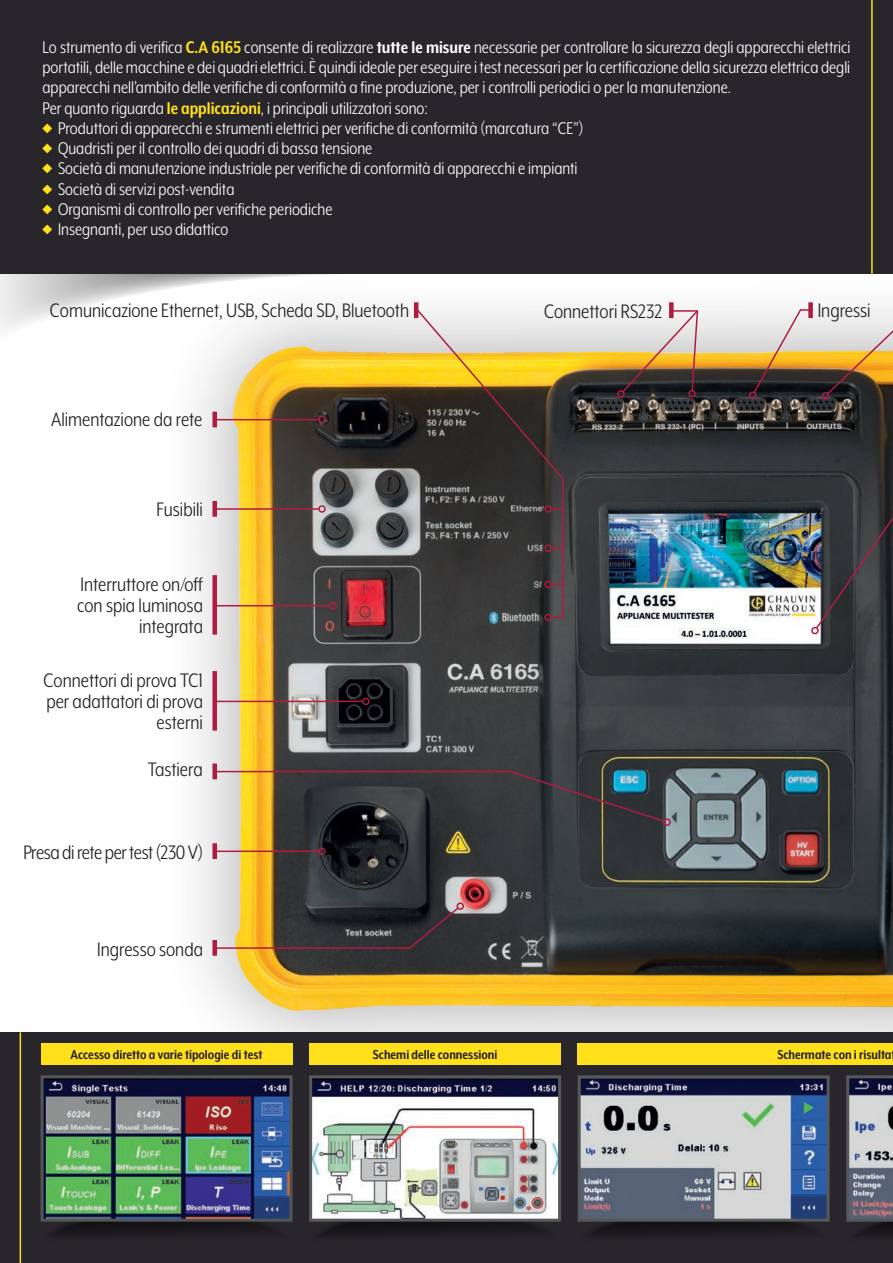
<style>
.page{position:relative;width:893px;height:1263px;background:#fff}
.page>*{position:absolute;margin:0;border:0;box-sizing:border-box;transform-origin:0 0}
.t1{font:22.5px/21px "Mr Eaves XL Mod Nar OT";color:#231f20;text-align:right}
.t2{font:22.5px "Mr Eaves XL Mod Nar OT";letter-spacing:-.02em;color:#231f20}
.t3{font:19.5px/20.2px "Mr Eaves XL Mod Nar OT";color:#fff}
.t4{font:700 15px "Mr Eaves XL Mod Nar OT";color:#231f20}
.s1{font-weight:700;color:#ffe01b}
.s2{font-weight:700}
.s3{font-family:"Proxima Nova Cond";color:#ffe01b}
</style>
<div class="page">
<svg style="left:0;top:274px;width:157px;height:55px"></svg>
<div style="left:0;top:0;width:893px;height:274px;background:#29262b"></div>
<div style="left:157px;top:267px;width:736px;height:821px;background:#231f20;opacity:.4"></div>
<img style="left:231px;top:327px;width:662px;height:700px">
<hr style="left:871px;top:0;width:2px;height:274px;background:#ffe01b">
<div style="left:0;top:1032px;width:893px;height:231px;background:#29262b"></div>
<hr style="left:20px;top:1032px;width:1px;height:231px;background:#ffe01b">
<div style="left:212px;top:501px;width:5px;height:16px;background:#af1c41"></div>
<div style="left:212px;top:412px;width:5px;height:15px;background:#af1c41"></div>
<div style="left:212px;top:843px;width:5px;height:16px;background:#af1c41"></div>
<div style="left:212px;top:940px;width:5px;height:16px;background:#af1c41"></div>
<div style="left:212px;top:763px;width:5px;height:16px;background:#af1c41"></div>
<div style="left:808px;top:302px;width:5px;height:16px;background:#af1c41"></div>
<div style="left:669px;top:302px;width:5px;height:16px;background:#af1c41"></div>
<svg style="left:414px;top:302px;width:4px;height:4px"></svg>
<div style="left:212px;top:575px;width:5px;height:60px;background:#af1c41"></div>
<div style="left:212px;top:671px;width:5px;height:60px;background:#af1c41"></div>
<hr style="left:215px;top:701px;width:148px;height:1px;background:#af1c41">
<div style="left:362px;top:698px;width:8px;height:7px;border:2px solid #af1c41;border-radius:50%"></div>
<hr style="left:215px;top:605px;width:115px;height:1px;background:#af1c41">
<div style="left:329px;top:602px;width:8px;height:7px;border:2px solid #af1c41;border-radius:50%"></div>
<div style="left:544px;top:614px;width:8px;height:7px;border:2px solid #af1c41;border-radius:50%"></div>
<hr style="left:215px;top:508px;width:104px;height:2px;background:#af1c41">
<div style="left:318px;top:505px;width:8px;height:8px;border:2px solid #af1c41;border-radius:50%"></div>
<hr style="left:215px;top:419px;width:104px;height:1px;background:#af1c41">
<div style="left:318px;top:416px;width:8px;height:7px;border:2px solid #af1c41;border-radius:50%"></div>
<hr style="left:215px;top:850px;width:104px;height:2px;background:#af1c41">
<div style="left:318px;top:847px;width:8px;height:8px;border:2px solid #af1c41;border-radius:50%"></div>
<svg style="left:213px;top:906px;width:247px;height:43px;background:#5f5341"></svg>
<div style="left:457px;top:902px;width:7px;height:8px;border:2px solid #af1c41;border-radius:50%"></div>
<svg style="left:213px;top:770px;width:453px;height:53px;background:#4f4d46"></svg>
<div style="left:663px;top:818px;width:8px;height:8px;border:2px solid #af1c41;border-radius:50%"></div>
<svg style="left:615px;top:309px;width:84px;height:90px;background:#a99680"></svg>
<img style="left:748px;top:308px;width:145px;height:328px">
<svg style="left:414px;top:306px;width:150px;height:313px;background:#69614e"></svg>
<img style="left:40px;top:1075px;width:253px;height:161px">
<svg style="left:309px;top:1075px;width:252px;height:161px;background:#a6a7a9"></svg>
<svg style="left:577px;top:1075px;width:253px;height:161px;background:#7d8592"></svg>
<svg style="left:846px;top:1075px;width:47px;height:161px;background:#80818b"></svg>
<div style="left:41px;top:1043px;width:251px;height:22px;background:#ffe01b"></div>
<div style="left:309px;top:1043px;width:252px;height:22px;background:#ffe01b"></div>
<div style="left:578px;top:1043px;width:315px;height:22px;background:#ffe01b"></div>
<p class="t3" style="left:43px;top:37px;width:809px">Lo strumento di verifica <span class="s1">C.A 6165</span> consente di realizzare <span class="s2">tutte le misure</span> necessarie per controllare la sicurezza degli apparecchi elettrici portatili, delle macchine e dei quadri elettrici. È quindi ideale per eseguire i test necessari per la certificazione della sicurezza elettrica degli apparecchi nell’ambito delle verifiche di conformità a fine produzione, per i controlli periodici o per la manutenzione.<br>Per quanto riguarda <span class="s1">le applicazioni</span>, i principali utilizzatori sono:<br><span class="s3">♦</span> Produttori di apparecchi e strumenti elettrici per verifiche di conformità (marcatura “CE”)<br><span class="s3">♦</span> Quadristi per il controllo dei quadri di bassa tensione<br><span class="s3">♦</span> Società di manutenzione industriale per verifiche di conformità di apparecchi e impianti<br><span class="s3">♦</span> Società di servizi post-vendita<br><span class="s3">♦</span> Organismi di controllo per verifiche periodiche<br><span class="s3">♦</span> Insegnanti, per uso didattico</p>
<p class="t1" style="left:50px;top:300px;width:361px">Comunicazione Ethernet, USB, Scheda SD, Bluetooth</p>
<p class="t1" style="left:544px;top:300px;width:120px">Connettori RS232</p>
<p class="t1" style="left:818px;top:299px;width:54px">Ingressi</p>
<p class="t1" style="left:51px;top:409px;width:153px">Alimentazione da rete</p>
<p class="t1" style="left:157px;top:498px;width:48px">Fusibili</p>
<p class="t1" style="left:77px;top:573px;width:127px">Interruttore on/off con spia luminosa integrata</p>
<p class="t1" style="left:44px;top:669px;width:161px">Connettori di prova TC1 per adattatori di prova esterni</p>
<p class="t1" style="left:148px;top:759px;width:56px">Tastiera</p>
<p class="t2" style="left:23px;top:841px;width:181px">Presa di rete per test (230 V)</p>
<p class="t1" style="left:97px;top:938px;width:107px">Ingresso sonda</p>
<p class="t4" style="left:71px;top:1046px;width:193px">Accesso diretto a varie tipologie di test</p>
<p class="t4" style="left:373px;top:1046px;width:126px">Schemi delle connessioni</p>
<p class="t4" style="left:777px;top:1046px;width:116px">Schermate con i risulta</p>
</div>
